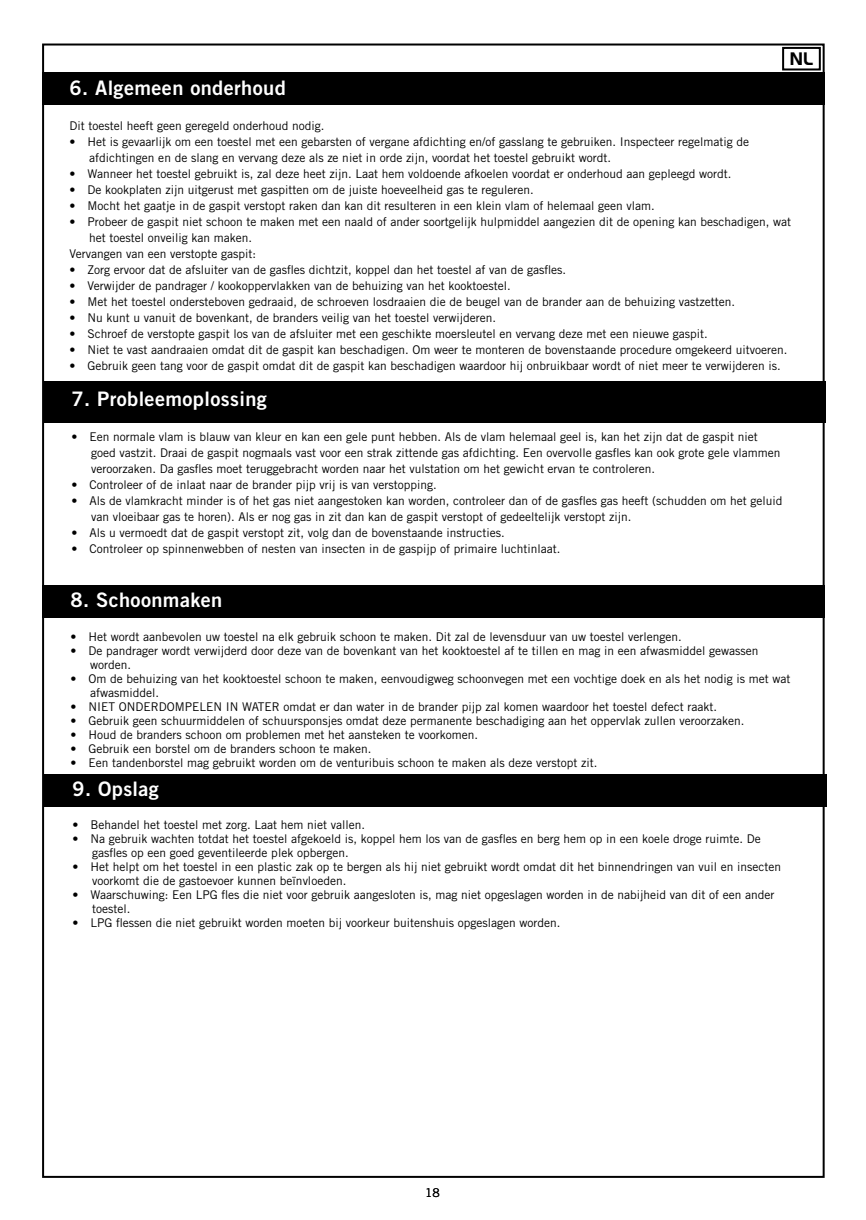
<style>
.page{position:relative;width:866px;height:1220px;background:#fff}
.page>*{position:absolute;margin:0;border:0;box-sizing:border-box;transform-origin:0 0}
.t1{font:20px "Trade Gothic LT Std Bd 2";letter-spacing:.02em;color:#fff}
.t2{font:16.2px "Hancock Park Laser";color:#000}
.t3{font:12px/14px "Trade Gothic LT Std";color:#000}
</style>
<div class="page">
<div style="left:42px;top:72px;width:782px;height:32px;background:#000"></div>
<div style="left:43px;top:381px;width:782px;height:42px;background:#000"></div>
<div style="left:782px;top:47px;width:39px;height:23px;border:2px solid #000"></div>
<div style="left:42px;top:585px;width:782px;height:33px;background:#000"></div>
<div style="left:44px;top:774px;width:782px;height:32px;background:#000"></div>
<h2 class="t2" style="left:790px;top:47px;width:23px">NL</h2>
<h1 class="t1" style="left:69px;top:75px;width:218px">6. Algemeen onderhoud</h1>
<p class="t3" style="left:69px;top:119px;width:256px">Dit toestel heeft geen geregeld onderhoud nodig.</p>
<p class="t3" style="left:89px;top:134px;width:661px;line-height:16px;text-indent:-20px">• Het is gevaarlijk om een toestel met een gebarsten of vergane afdichting en/of gasslang te gebruiken. Inspecteer regelmatig de afdichtingen en de slang en vervang deze als ze niet in orde zijn, voordat het toestel gebruikt wordt.</p>
<p class="t3" style="left:69px;top:167px;width:663px">• Wanneer het toestel gebruikt is, zal deze heet zijn. Laat hem voldoende afkoelen voordat er onderhoud aan gepleegd wordt.</p>
<p class="t3" style="left:69px;top:183px;width:466px">• De kookplaten zijn uitgerust met gaspitten om de juiste hoeveelheid gas te reguleren.</p>
<p class="t3" style="left:69px;top:199px;width:587px">• Mocht het gaatje in de gaspit verstopt raken dan kan dit resulteren in een klein vlam of helemaal geen vlam.</p>
<p class="t3" style="left:69px;top:215px;width:723px">• Probeer de gaspit niet schoon te maken met een naald of ander soortgelijk hulpmiddel aangezien dit de opening kan beschadigen, wat</p>
<p class="t3" style="left:89px;top:231px;width:164px">het toestel onveilig kan maken.</p>
<p class="t3" style="left:69px;top:247px;width:188px">Vervangen van een verstopte gaspit:</p>
<p class="t3" style="left:69px;top:263px;width:498px">• Zorg ervoor dat de afsluiter van de gasfles dichtzit, koppel dan het toestel af van de gasfles.</p>
<p class="t3" style="left:69px;top:279px;width:443px">• Verwijder de pandrager / kookoppervlakken van de behuizing van het kooktoestel.</p>
<p class="t3" style="left:69px;top:295px;width:667px">• Met het toestel ondersteboven gedraaid, de schroeven losdraaien die de beugel van de brander aan de behuizing vastzetten.</p>
<p class="t3" style="left:69px;top:311px;width:428px">• Nu kunt u vanuit de bovenkant, de branders veilig van het toestel verwijderen.</p>
<p class="t3" style="left:69px;top:327px;width:640px">• Schroef de verstopte gaspit los van de afsluiter met een geschikte moersleutel en vervang deze met een nieuwe gaspit.</p>
<p class="t3" style="left:69px;top:343px;width:719px">• Niet te vast aandraaien omdat dit de gaspit kan beschadigen. Om weer te monteren de bovenstaande procedure omgekeerd uitvoeren.</p>
<p class="t3" style="left:69px;top:359px;width:713px">• Gebruik geen tang voor de gaspit omdat dit de gaspit kan beschadigen waardoor hij onbruikbaar wordt of niet meer te verwijderen is.</p>
<h1 class="t1" style="left:71px;top:386px;width:197px">7. Probleemoplossing</h1>
<p class="t3" style="left:91px;top:428px;width:691px;line-height:16px;text-indent:-20px">• Een normale vlam is blauw van kleur en kan een gele punt hebben. Als de vlam helemaal geel is, kan het zijn dat de gaspit niet goed vastzit. Draai de gaspit nogmaals vast voor een strak zittende gas afdichting. Een overvolle gasfles kan ook grote gele vlammen veroorzaken. Da gasfles moet teruggebracht worden naar het vulstation om het gewicht ervan te controleren.</p>
<p class="t3" style="left:71px;top:477px;width:367px">• Controleer of de inlaat naar de brander pijp vrij is van verstopping.</p>
<p class="t3" style="left:91px;top:492px;width:693px;line-height:16px;text-indent:-20px">• Als de vlamkracht minder is of het gas niet aangestoken kan worden, controleer dan of de gasfles gas heeft (schudden om het geluid van vloeibaar gas te horen). Als er nog gas in zit dan kan de gaspit verstopt of gedeeltelijk verstopt zijn.</p>
<p class="t3" style="left:71px;top:525px;width:435px">• Als u vermoedt dat de gaspit verstopt zit, volg dan de bovenstaande instructies.</p>
<p class="t3" style="left:71px;top:541px;width:490px">• Controleer op spinnenwebben of nesten van insecten in de gaspijp of primaire luchtinlaat.</p>
<h1 class="t1" style="left:70px;top:587px;width:153px">8. Schoonmaken</h1>
<p class="t3" style="left:70px;top:629px;width:613px">• Het wordt aanbevolen uw toestel na elk gebruik schoon te maken. Dit zal de levensduur van uw toestel verlengen.</p>
<p class="t3" style="left:90px;top:643px;width:670px;text-indent:-20px">• De pandrager wordt verwijderd door deze van de bovenkant van het kooktoestel af te tillen en mag in een afwasmiddel gewassen worden.</p>
<p class="t3" style="left:90px;top:671px;width:702px;text-indent:-20px">• Om de behuizing van het kooktoestel schoon te maken, eenvoudigweg schoonvegen met een vochtige doek en als het nodig is met wat afwasmiddel.</p>
<p class="t3" style="left:70px;top:699px;width:648px">• NIET ONDERDOMPELEN IN WATER omdat er dan water in de brander pijp zal komen waardoor het toestel defect raakt.</p>
<p class="t3" style="left:70px;top:713px;width:675px">• Gebruik geen schuurmiddelen of schuursponsjes omdat deze permanente beschadiging aan het oppervlak zullen veroorzaken.</p>
<p class="t3" style="left:70px;top:727px;width:409px">• Houd de branders schoon om problemen met het aansteken te voorkomen.</p>
<p class="t3" style="left:70px;top:741px;width:302px">• Gebruik een borstel om de branders schoon te maken.</p>
<p class="t3" style="left:70px;top:755px;width:528px">• Een tandenborstel mag gebruikt worden om de venturibuis schoon te maken als deze verstopt zit.</p>
<h1 class="t1" style="left:72px;top:776px;width:88px">9. Opslag</h1>
<p class="t3" style="left:72px;top:818px;width:294px">• Behandel het toestel met zorg. Laat hem niet vallen.</p>
<p class="t3" style="left:92px;top:832px;width:670px;text-indent:-20px">• Na gebruik wachten totdat het toestel afgekoeld is, koppel hem los van de gasfles en berg hem op in een koele droge ruimte. De gasfles op een goed geventileerde plek opbergen.</p>
<p class="t3" style="left:92px;top:860px;width:690px;text-indent:-20px">• Het helpt om het toestel in een plastic zak op te bergen als hij niet gebruikt wordt omdat dit het binnendringen van vuil en insecten voorkomt die de gastoevoer kunnen beïnvloeden.</p>
<p class="t3" style="left:92px;top:888px;width:683px;text-indent:-20px">• Waarschuwing: Een LPG fles die niet voor gebruik aangesloten is, mag niet opgeslagen worden in de nabijheid van dit of een ander toestel.</p>
<p class="t3" style="left:72px;top:916px;width:489px">• LPG flessen die niet gebruikt worden moeten bij voorkeur buitenshuis opgeslagen worden.</p>
<p class="t3" style="left:425px;top:1185px;width:16px">18</p>
</div>
